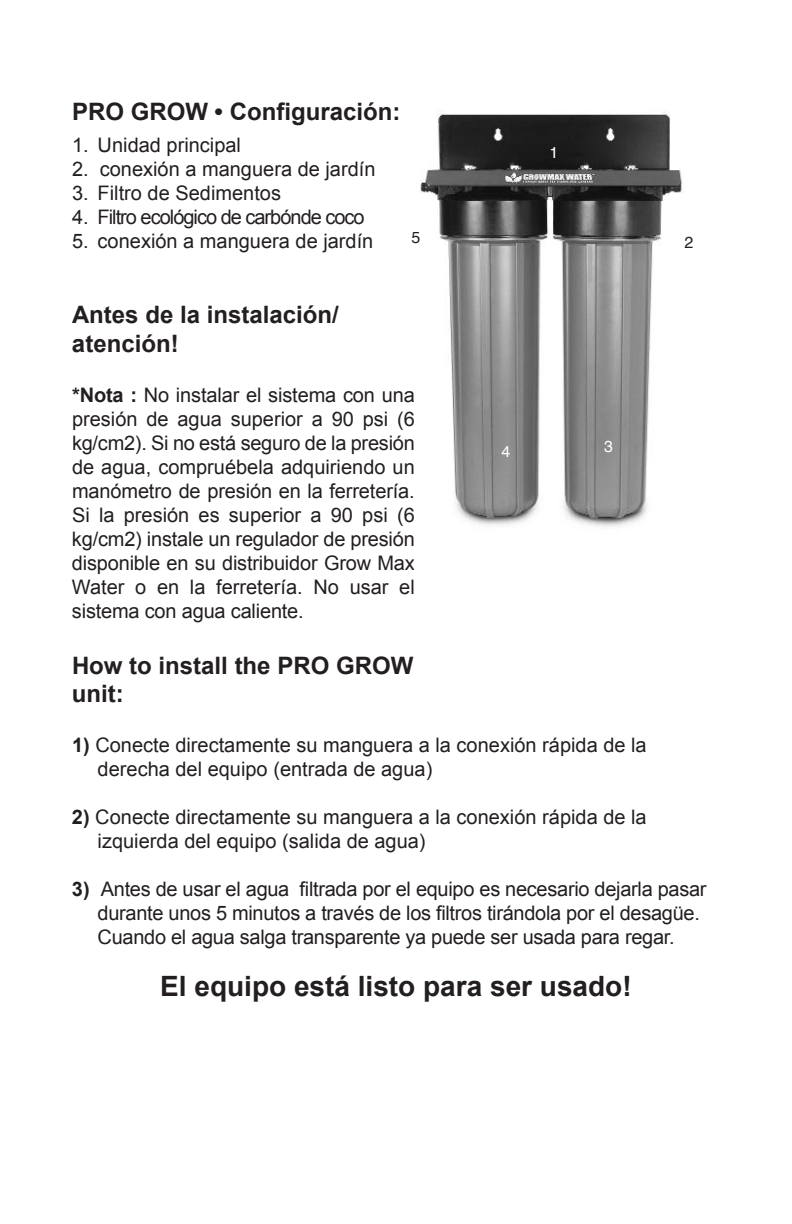
<style>
.page{position:relative;width:792px;height:1224px;background:#fff}
.page>*{position:absolute;margin:0;border:0;box-sizing:border-box;transform-origin:0 0}
.t1{font:700 28px "Arial";color:#231f20}
.t2{font:700 24px/28.8px "Arial";color:#231f20}
.t3{font:20px/24px "Arial";color:#231f20}
.t4{font:20px "Arial";letter-spacing:-.05em;color:#231f20}
.t5{font:16px "Helvetica";color:#fff}
.t6{font:16px "Helvetica";color:#231f20}
.s1{font-weight:700}
</style>
<div class="page">
<img style="left:420px;top:112px;width:262px;height:415px">
<p class="t2" style="left:72px;top:98px;width:330px">PRO GROW • Configuración:</p>
<p class="t3" style="left:72px;top:133px;width:171px">1. Unidad principal</p>
<p class="t3" style="left:72px;top:157px;width:305px">2. conexión a manguera de jardín</p>
<p class="t3" style="left:72px;top:181px;width:211px">3. Filtro de Sedimentos</p>
<p class="t4" style="left:72px;top:206px;width:294px">4. Filtro ecológico de carbónde coco</p>
<p class="t3" style="left:72px;top:229px;width:303px">5. conexión a manguera de jardín</p>
<p class="t6" style="left:412px;top:231px;width:10px">5</p>
<p class="t5" style="left:549px;top:145px;width:10px">1</p>
<p class="t6" style="left:684px;top:236px;width:10px">2</p>
<p class="t2" style="left:72px;top:300px;width:268px">Antes de la instalación/ atención!</p>
<p class="t3" style="left:72px;top:383px;width:344px;text-align:justify"><span class="s1">*Nota :</span> No instalar el sistema con una presión de agua superior a 90 psi (6 kg/cm2). Si no está seguro de la presión de agua, compruébela adquiriendo un manómetro de presión en la ferretería.<br>Si la presión es superior a 90 psi (6 kg/cm2) instale un regulador de presión disponible en su distribuidor Grow Max Water o en la ferretería. No usar el sistema con agua caliente.</p>
<p class="t2" style="left:72px;top:651px;width:343px">How to install the PRO GROW unit:</p>
<p class="t3" style="left:98px;top:733px;width:551px;text-indent:-26px"><span class="s1">1)</span> Conecte directamente su manguera a la conexión rápida de la derecha del equipo (entrada de agua)</p>
<p class="t3" style="left:98px;top:805px;width:551px;text-indent:-26px"><span class="s1">2)</span> Conecte directamente su manguera a la conexión rápida de la izquierda del equipo (salida de agua)</p>
<p class="t3" style="left:98px;top:877px;width:611px;text-indent:-26px"><span class="s1">3)</span> Antes de usar el agua filtrada por el equipo es necesario dejarla pasar durante unos 5 minutos a través de los filtros tirándola por el desagüe.<br>Cuando el agua salga transparente ya puede ser usada para regar.</p>
<h1 class="t1" style="left:160px;top:971px;width:473px">El equipo está listo para ser usado!</h1>
<p class="t5" style="left:604px;top:439px;width:10px">3</p>
<p class="t5" style="left:502px;top:444px;width:10px">4</p>
</div>
